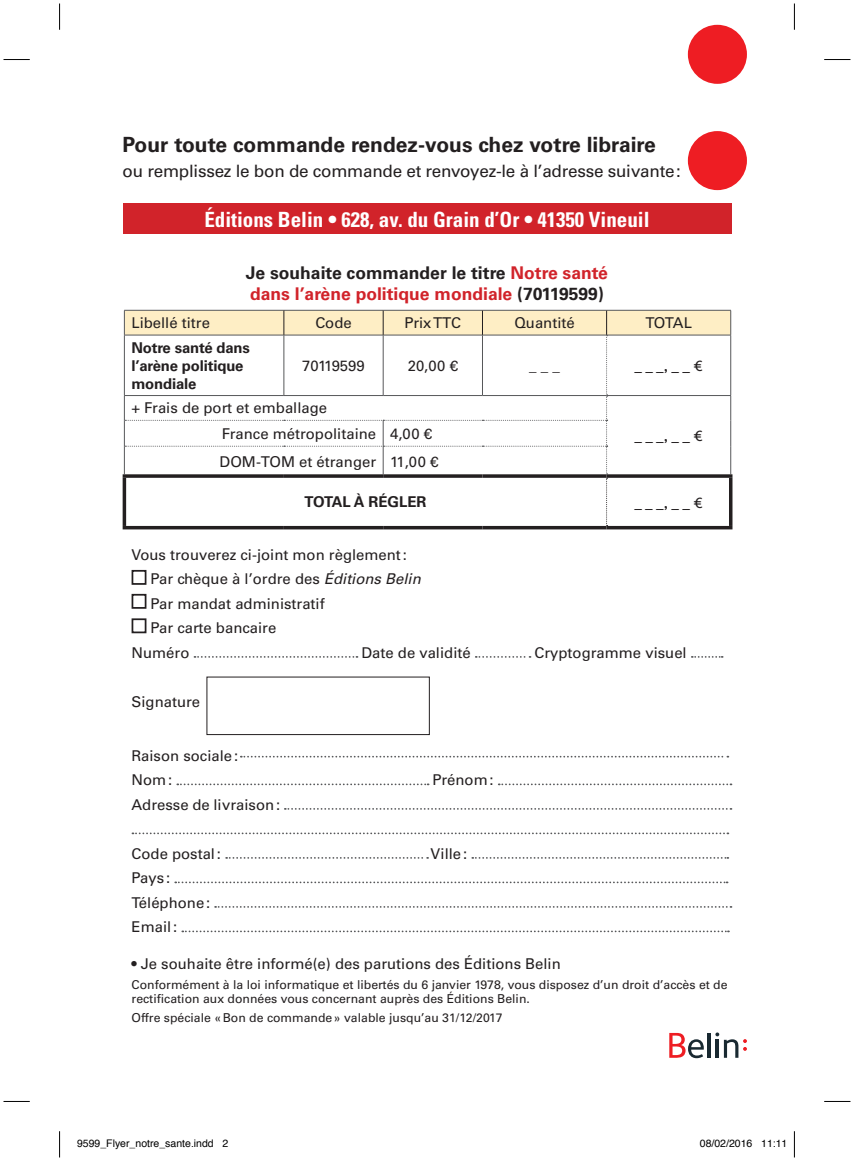
<style>
.page{position:relative;width:854px;height:1161px;background:#fff}
.page>*{position:absolute;margin:0;border:0;box-sizing:border-box;transform-origin:0 0}
.t1{font:700 21px "Univers LT Std";color:#231f20}
.t2{font:700 condensed 21px "Univers LT Std";color:#fff}
.t3{font:700 17.5px/21px "Univers LT Std";color:#d1232a}
.t4{font:17.15px "Univers LT Std";letter-spacing:-.015em;color:#231f20}
.t5{font:14.88px/24.5px "Univers LT Std";color:#231f20}
.t6{font:700 14.88px/17.8px "Univers LT Std";letter-spacing:-.01em;color:#231f20}
.t7{font:14.88px "Meta Pro";color:#231f20}
.t8{font:12.25px/14.7px "Univers LT Std";color:#231f20}
.t9{font:10.5px "Helvetica";color:#000}
.s1{color:#231f20}
.s2{font-style:italic}
</style>
<div class="page">
<div style="left:123px;top:203px;width:608px;height:31px;background:#d1232a"></div>
<hr style="left:123px;top:478px;width:3px;height:48px;background:#231f20">
<hr style="left:728px;top:478px;width:4px;height:48px;background:#231f20">
<hr style="left:123px;top:526px;width:161px;height:3px;background:#231f20">
<hr style="left:284px;top:526px;width:99px;height:3px;background:#231f20">
<hr style="left:383px;top:526px;width:99px;height:3px;background:#231f20">
<hr style="left:482px;top:526px;width:124px;height:3px;background:#231f20">
<hr style="left:606px;top:526px;width:126px;height:3px;background:#231f20">
<svg style="left:124px;top:310px;width:607px;height:216px"></svg>
<div style="left:131px;top:570px;width:15px;height:15px;border:2px solid #231f20"></div>
<div style="left:131px;top:594px;width:15px;height:15px;border:2px solid #231f20"></div>
<div style="left:131px;top:618px;width:15px;height:15px;border:2px solid #231f20"></div>
<svg style="left:194px;top:656px;width:163px;height:2px"></svg>
<svg style="left:475px;top:656px;width:55px;height:2px"></svg>
<svg style="left:691px;top:656px;width:31px;height:2px"></svg>
<svg style="left:177px;top:783px;width:251px;height:2px"></svg>
<svg style="left:498px;top:783px;width:233px;height:2px"></svg>
<svg style="left:285px;top:808px;width:446px;height:2px"></svg>
<svg style="left:132px;top:832px;width:596px;height:2px"></svg>
<svg style="left:226px;top:857px;width:202px;height:2px"></svg>
<svg style="left:472px;top:857px;width:256px;height:2px"></svg>
<svg style="left:175px;top:881px;width:552px;height:2px"></svg>
<svg style="left:215px;top:906px;width:516px;height:2px"></svg>
<svg style="left:182px;top:930px;width:546px;height:2px"></svg>
<div style="left:207px;top:677px;width:222px;height:58px;border:1px solid #231f20"></div>
<svg style="left:241px;top:756px;width:487px;height:1px"></svg>
<svg style="left:669px;top:1033px;width:34px;height:25px"></svg>
<hr style="left:707px;top:1033px;width:3px;height:25px;background:#192931">
<svg style="left:715px;top:1032px;width:31px;height:26px"></svg>
<div style="left:687px;top:131px;width:59px;height:59px;background:#ee1d23;border-radius:50%"></div>
<div style="left:687px;top:25px;width:59px;height:59px;background:#ee1d23;border-radius:50%"></div>
<svg style="left:4px;top:59px;width:26px;height:1px"></svg>
<svg style="left:824px;top:59px;width:26px;height:1px"></svg>
<svg style="left:4px;top:1101px;width:26px;height:1px"></svg>
<svg style="left:824px;top:1101px;width:26px;height:1px"></svg>
<svg style="left:59px;top:4px;width:1px;height:26px"></svg>
<svg style="left:59px;top:1131px;width:1px;height:26px"></svg>
<svg style="left:793px;top:4px;width:1px;height:26px"></svg>
<svg style="left:793px;top:1131px;width:1px;height:26px"></svg>
<h1 class="t1" style="left:123px;top:133px;width:534px">Pour toute commande rendez-vous chez votre libraire</h1>
<p class="t4" style="left:123px;top:161px;width:559px">ou remplissez le bon de commande et renvoyez-le à l’adresse suivante:</p>
<h1 class="t2" style="left:204px;top:207px;width:446px">Éditions Belin • 628, av. du Grain d’Or • 41350 Vineuil</h1>
<p class="t3" style="left:246px;top:262px;width:363px"><span class="s1">Je souhaite commander le titre</span> Notre santé dans l’arène politique mondiale <span class="s1">(70119599)</span></p>
<p class="t5" style="left:131px;top:311px;width:80px">Libellé titre</p>
<p class="t5" style="left:315px;top:311px;width:38px">Code</p>
<p class="t5" style="left:404px;top:311px;width:58px">Prix TTC</p>
<p class="t5" style="left:514px;top:311px;width:62px">Quantité</p>
<p class="t5" style="left:645px;top:311px;width:48px">TOTAL</p>
<p class="t6" style="left:131px;top:339px;width:120px">Notre santé dans l’arène politique mondiale</p>
<p class="t5" style="left:302px;top:353px;width:64px">70119599</p>
<p class="t5" style="left:407px;top:353px;width:52px">20,00 €</p>
<p class="t5" style="left:529px;top:353px;width:32px">_ _ _</p>
<p class="t7" style="left:634px;top:354px;width:70px">_ _ _, _ _ €</p>
<p class="t5" style="left:222px;top:395px;width:212px;line-height:25.4px;text-indent:-90px">+ Frais de port et emballage<br>France métropolitaine 4,00 €</p>
<p class="t7" style="left:634px;top:425px;width:70px">_ _ _, _ _ €</p>
<p class="t5" style="left:219px;top:449px;width:220px">DOM-TOM et étranger 11,00 €</p>
<p class="t6" style="left:304px;top:493px;width:123px">TOTAL À RÉGLER</p>
<p class="t7" style="left:634px;top:491px;width:70px">_ _ _, _ _ €</p>
<p class="t5" style="left:131px;top:542px;width:277px">Vous trouverez ci-joint mon règlement:</p>
<p class="t5" style="left:150px;top:567px;width:271px">Par chèque à l’ordre des <span class="s2">Éditions Belin</span></p>
<p class="t5" style="left:150px;top:591px;width:175px">Par mandat administratif</p>
<p class="t5" style="left:150px;top:616px;width:127px">Par carte bancaire</p>
<p class="t5" style="left:131px;top:640px;width:59px">Numéro</p>
<p class="t5" style="left:361px;top:640px;width:111px">Date de validité</p>
<p class="t5" style="left:534px;top:640px;width:154px">Cryptogramme visuel</p>
<p class="t5" style="left:131px;top:689px;width:70px">Signature</p>
<p class="t5" style="left:131px;top:743px;width:108px">Raison sociale:<br>Nom:</p>
<p class="t5" style="left:432px;top:768px;width:63px">Prénom:</p>
<p class="t5" style="left:131px;top:792px;width:150px">Adresse de livraison:</p>
<p class="t5" style="left:131px;top:841px;width:91px">Code postal:</p>
<p class="t5" style="left:430px;top:841px;width:38px">Ville:</p>
<p class="t5" style="left:131px;top:866px;width:80px">Pays:<br>Téléphone:<br>Email:</p>
<p class="t5" style="left:131px;top:951px;width:430px">• Je souhaite être informé(e) des parutions des Éditions Belin</p>
<p class="t8" style="left:131px;top:977px;width:597px">Conformément à la loi informatique et libertés du 6 janvier 1978, vous disposez d’un droit d’accès et de rectification aux données vous concernant auprès des Éditions Belin.</p>
<p class="t8" style="left:131px;top:1011px;width:372px">Offre spéciale «Bon de commande» valable jusqu’au 31/12/2017</p>
<p class="t9" style="left:77px;top:1135px;width:153px">9599_Flyer_notre_sante.indd 2</p>
<p class="t9" style="left:699px;top:1135px;width:89px">08/02/2016 11:11</p>
</div>
